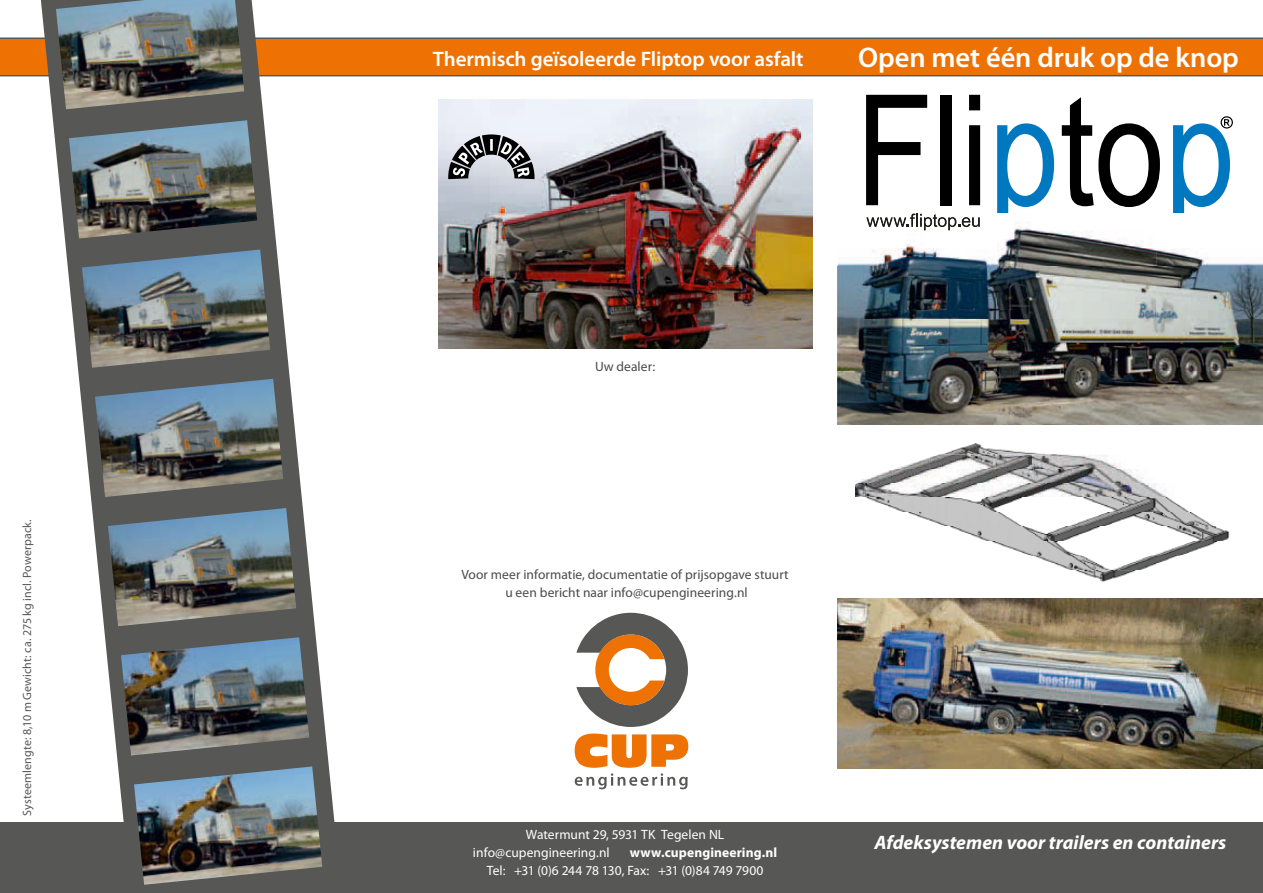
<style>
.page{position:relative;width:1263px;height:893px;background:#fff}
.page>*{position:absolute;margin:0;border:0;box-sizing:border-box;transform-origin:0 0}
.t1{font:600 28.5px "Myriad Pro";letter-spacing:-.005em;color:#fff}
.t2{font:600 21px "Myriad Pro";letter-spacing:-.005em;color:#fff}
.t3{font:italic 700 19.5px "Myriad Pro";color:#fff}
.t4{font:13.5px/18px "Myriad Pro";letter-spacing:.005em;color:#4a4a49;text-align:center}
.t5{font:13.5px/18px "Myriad Pro";color:#fff}
.t6{font:700 13.5px "Myriad Pro";letter-spacing:.01em;color:#fff}
.t7{font:12px "Myriad Pro";letter-spacing:.005em;color:#575756}
</style>
<div class="page">
<img style="left:943px;top:443px;width:103px;height:11px">
<img style="left:896px;top:454px;width:223px;height:15px">
<img style="left:855px;top:469px;width:375px;height:101px">
<img style="left:1075px;top:570px;width:61px;height:12px">
<img style="left:952px;top:598px;width:301px;height:1px">
<div style="left:0;top:822px;width:1263px;height:71px;background:#575756"></div>
<div style="left:0;top:38px;width:1263px;height:38px;background:#ee7203"></div>
<hr style="left:0;top:38px;width:1263px;height:1px;background:#575756">
<hr style="left:0;top:75px;width:1263px;height:1px;background:#575756">
<svg style="left:41px;top:0;width:301px;height:867px"></svg>
<svg style="left:576px;top:613px;width:112px;height:114px"></svg>
<svg style="left:575px;top:733px;width:113px;height:56px"></svg>
<svg style="left:866px;top:95px;width:61px;height:110px"></svg>
<div style="left:940px;top:95px;width:12px;height:110px;background:#000"></div>
<svg style="left:969px;top:95px;width:11px;height:110px"></svg>
<svg style="left:997px;top:123px;width:57px;height:90px"></svg>
<svg style="left:1062px;top:97px;width:98px;height:110px"></svg>
<svg style="left:1173px;top:116px;width:60px;height:97px"></svg>
<img style="left:838px;top:222px;width:425px;height:202px">
<img style="left:997px;top:222px;width:11px;height:14px">
<img style="left:1173px;top:222px;width:11px;height:14px">
<svg style="left:866px;top:214px;width:114px;height:16px"></svg>
<img style="left:108px;top:508px;width:188px;height:118px">
<img style="left:121px;top:637px;width:188px;height:118px">
<img style="left:134px;top:766px;width:188px;height:119px">
<img style="left:56px;top:0;width:188px;height:109px">
<img style="left:69px;top:120px;width:188px;height:119px">
<img style="left:82px;top:250px;width:188px;height:118px">
<img style="left:95px;top:379px;width:188px;height:118px">
<img style="left:837px;top:599px;width:426px;height:170px">
<img style="left:438px;top:99px;width:374px;height:250px">
<svg style="left:448px;top:134px;width:86px;height:45px;background:#8a8c90"></svg>
<p class="t7" style="left:20px;top:816px;width:298px;rotate:-90deg">Systeemlengte: 8,10 m Gewicht: ca. 275 kg incl. Powerpack.</p>
<h2 class="t2" style="left:433px;top:46px;width:372px">Thermisch geïsoleerde Fliptop voor asfalt</h2>
<h1 class="t1" style="left:858px;top:40px;width:382px">Open met één druk op de knop</h1>
<p class="t4" style="left:595px;top:357px;width:62px">Uw dealer:</p>
<p class="t4" style="left:461px;top:565px;width:329px">Voor meer informatie, documentatie of prijsopgave stuurt u een bericht naar info@cupengineering.nl</p>
<p class="t5" style="left:473px;top:826px;width:253px;text-indent:53px">Watermunt 29, 5931 TK Tegelen NL info@cupengineering.nl</p>
<p class="t6" style="left:630px;top:844px;width:149px">www.cupengineering.nl</p>
<p class="t5" style="left:487px;top:862px;width:278px">Tel: +31 (0)6 244 78 130, Fax: +31 (0)84 749 7900</p>
<h3 class="t3" style="left:874px;top:830px;width:353px">Afdeksystemen voor trailers en containers</h3>
</div>
